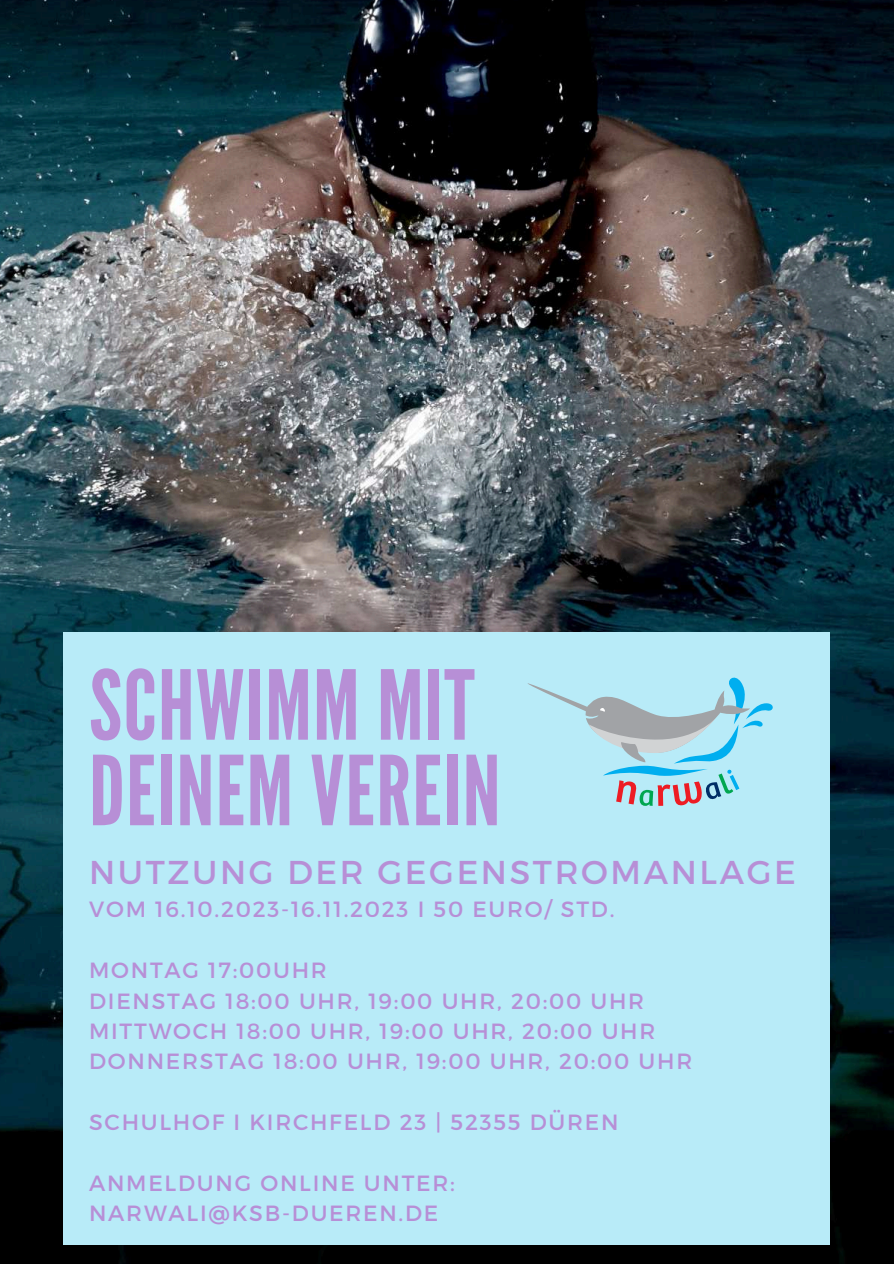
<style>
.page{position:relative;width:894px;height:1264px;background:#fff}
.page>*{position:absolute;margin:0;border:0;box-sizing:border-box;transform-origin:0 0}
.t1{font:96px/85.5px "League Gothic";letter-spacing:.015em;color:#b78fd6}
.t2{font:33px "Montserrat";letter-spacing:.08em;color:#b78fd6}
.t3{font:22.05px/30.3px "Montserrat";letter-spacing:.08em;color:#b78fd6}
</style>
<div class="page">
<img style="left:0;top:0;width:893px;height:1263px">
<div style="left:63px;top:631px;width:766px;height:613px;background:#b8ebf8"></div>
<svg style="left:527px;top:677px;width:246px;height:129px"></svg>
<h1 class="t1" style="left:89px;top:663px;width:413px">SCHWIMM MIT<br>DEINEM VEREIN</h1>
<h2 class="t2" style="left:89px;top:851px;width:708px">NUTZUNG DER GEGENSTROMANLAGE</h2>
<p class="t3" style="left:89px;top:894px;width:526px">VOM 16.10.2023-16.11.2023 I 50 EURO/ STD.</p>
<p class="t3" style="left:89px;top:955px;width:604px">MONTAG 17:00UHR<br>DIENSTAG 18:00 UHR, 19:00 UHR, 20:00 UHR MITTWOCH 18:00 UHR, 19:00 UHR, 20:00 UHR DONNERSTAG 18:00 UHR, 19:00 UHR, 20:00 UHR</p>
<p class="t3" style="left:89px;top:1106px;width:530px">SCHULHOF I KIRCHFELD 23 | 52355 DÜREN</p>
<p class="t3" style="left:89px;top:1167px;width:367px">ANMELDUNG ONLINE UNTER:<br>NARWALI@KSB-DUEREN.DE</p>
</div>
